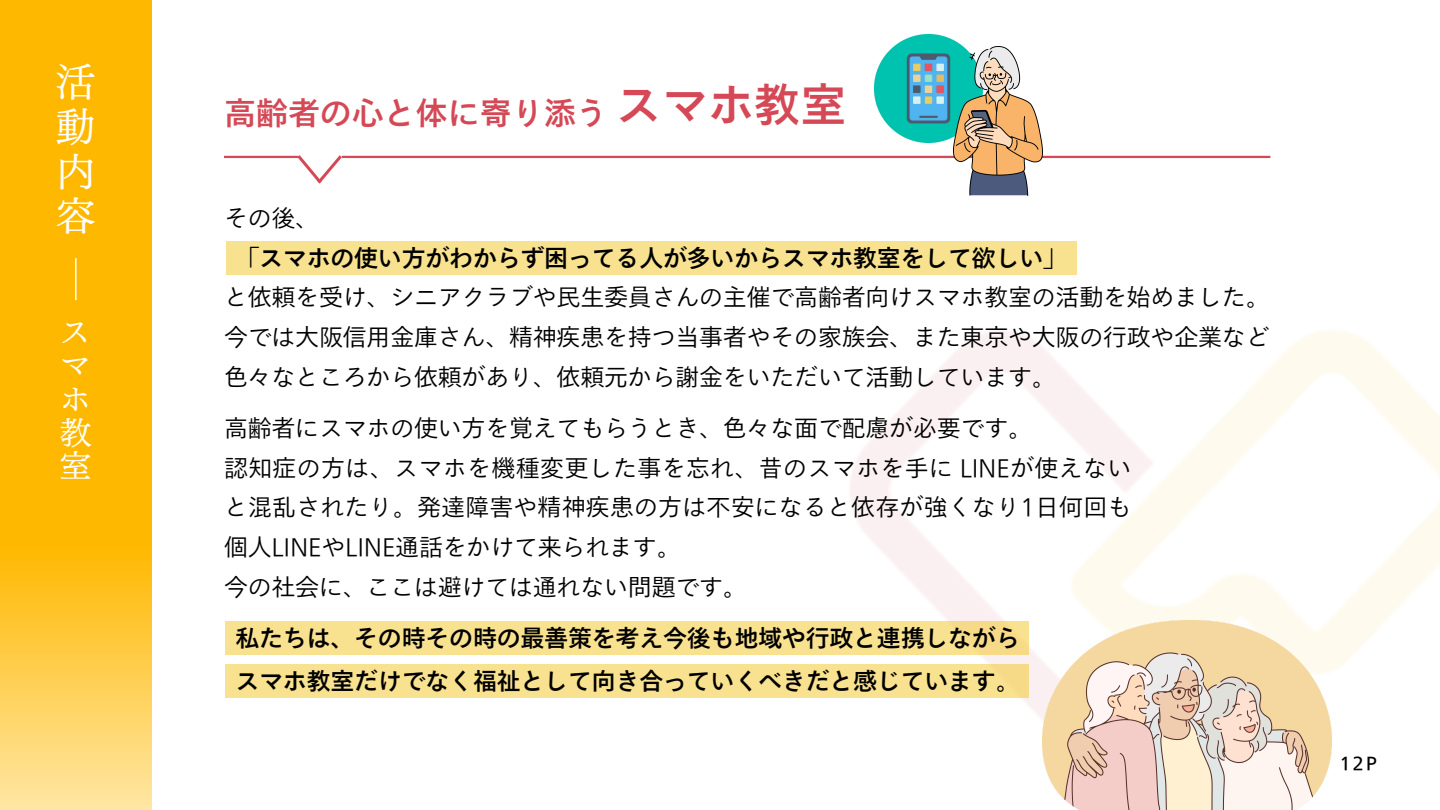
<style>
.page{position:relative;width:1440px;height:810px;background:#fff}
.page>*{position:absolute;margin:0;border:0;box-sizing:border-box;transform-origin:0 0}
.t1{font:500 46.2px "Tazugane Gothic Std N";color:#d54856}
.t2{font:40px/44.9px "Canva UD Mincho Pr 6 N M";color:#fff;text-align:justify}
.t3{font:500 32px "Tazugane Gothic Std N";color:#d54856}
.t4{font:32px/33.6px "Canva UD Mincho Pr 6 N M";color:#fff;text-align:justify}
.t5{font:300 24px/39.8px "Tazugane Gothic Std N";letter-spacing:-.01em;color:#000;text-align:justify}
.t6{font:500 24px "Tazugane Gothic Std N";letter-spacing:-.01em;color:#000}
.t7{font:18px "Tazugane Gothic Std N";color:#000}
</style>
<div class="page">
<img style="left:1042px;top:621px;width:289px;height:189px">
<svg style="left:0;top:0;width:151px;height:810px;fill:#ffb800"></svg>
<hr style="left:75px;top:258px;width:2px;height:42px;background:#fff">
<hr style="left:224px;top:156px;width:75px;height:2px;background:#d54856">
<hr style="left:342px;top:156px;width:928px;height:2px;background:#d54856">
<svg style="left:294px;top:155px;width:51px;height:29px"></svg>
<img style="left:874px;top:35px;width:89px;height:108px">
<img style="left:954px;top:46px;width:88px;height:150px">
<div style="left:226px;top:241px;width:851px;height:34px;background:#f9e28f"></div>
<div style="left:226px;top:621px;width:803px;height:34px;background:#f9e28f"></div>
<div style="left:226px;top:664px;width:803px;height:33px;background:#f9e28f"></div>
<h1 class="t2" style="left:56px;top:59px;width:41px">活動内容</h1>
<p class="t4" style="left:59px;top:315px;width:33px">スマホ教室</p>
<h5 class="t3" style="left:224px;top:97px;width:385px">高齢者の心と体に寄り添う</h5>
<h6 class="t1" style="left:616px;top:81px;width:232px">スマホ教室</h6>
<p class="t5" style="left:224px;top:198px;width:97px">その後、</p>
<h4 class="t6" style="left:235px;top:246px;width:833px">「スマホの使い方がわからず困ってる人が多いからスマホ教室をして欲しい」</h4>
<p class="t5" style="left:224px;top:277px;width:1047px">と依頼を受け、シニアクラブや民生委員さんの主催で高齢者向けスマホ教室の活動を始めました。今では大阪信用金庫さん、精神疾患を持つ当事者やその家族会、また東京や大阪の行政や企業など色々なところから依頼があり、依頼元から謝金をいただいて活動しています。</p>
<p class="t5" style="left:224px;top:408px;width:909px;text-align:left">高齢者にスマホの使い方を覚えてもらうとき、色々な面で配慮が必要です。<br>認知症の方は、スマホを機種変更した事を忘れ、昔のスマホを手に LINEが使えないと混乱されたり。発達障害や精神疾患の方は不安になると依存が強くなり1日何回も個人LINEやLINE通話をかけて来られます。<br>今の社会に、ここは避けては通れない問題です。</p>
<h5 class="t6" style="left:235px;top:626px;width:786px">私たちは、その時その時の最善策を考え今後も地域や行政と連携しながら</h5>
<h5 class="t6" style="left:235px;top:669px;width:786px">スマホ教室だけでなく福祉として向き合っていくべきだと感じています。</h5>
<h6 class="t7" style="left:1340px;top:754px;width:39px">12P</h6>
</div>
